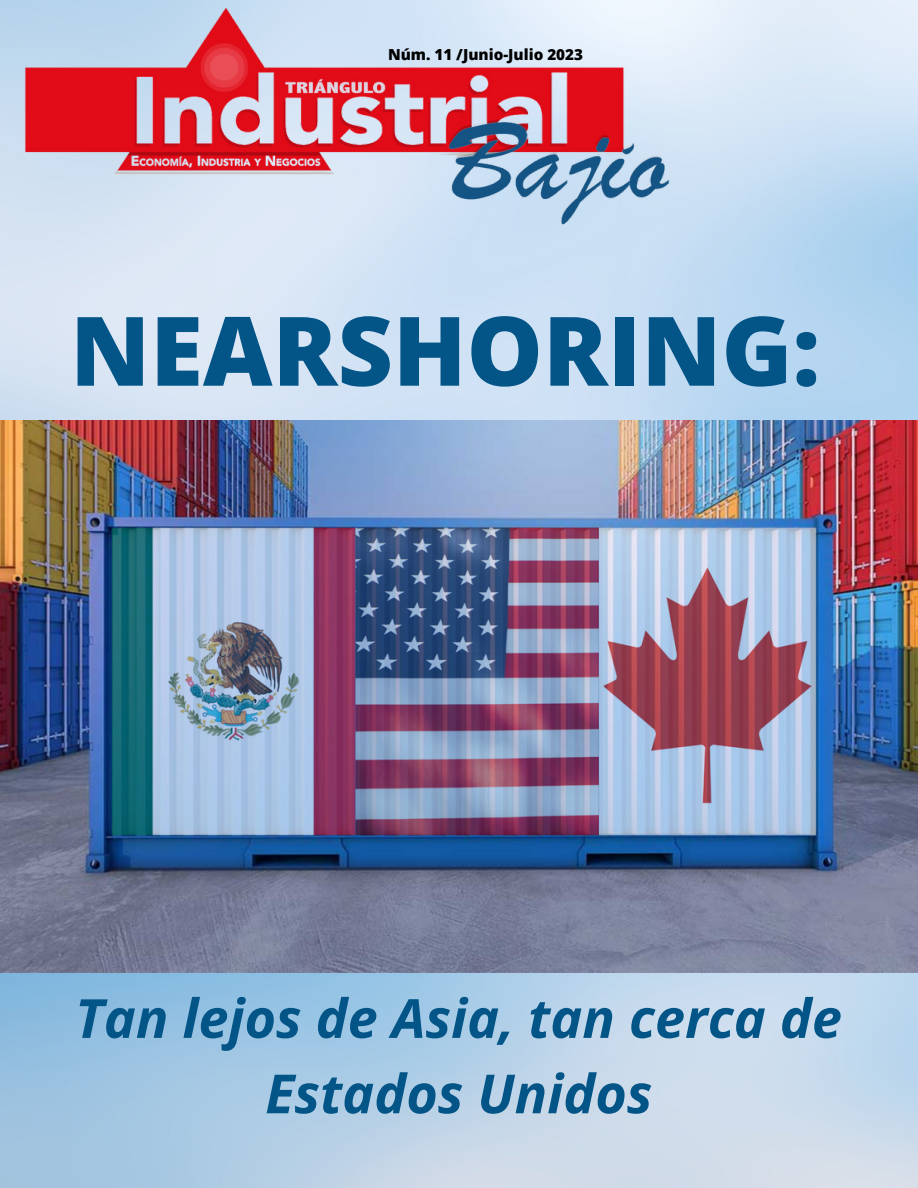
<style>
.page{position:relative;width:918px;height:1188px;background:#fff}
.page>*{position:absolute;margin:0;border:0;box-sizing:border-box;transform-origin:0 0}
.t1{font:800 96px "Open Sans";color:#035587}
.t2{font:italic 700 54px/75.3px "Open Sans";color:#035587;text-align:center}
.t3{font:800 15.3px "Open Sans";color:#000}
</style>
<div class="page">
<img style="left:0;top:420px;width:918px;height:553px">
<img style="left:0;top:0;width:680px;height:226px">
<p class="t3" style="left:388px;top:44px;width:196px">Núm. 11 /Junio-Julio 2023</p>
<p class="t1" style="left:70px;top:283px;width:752px">NEARSHORING:</p>
<p class="t2" style="left:75px;top:979px;width:768px">Tan lejos de Asia, tan cerca de<br>Estados Unidos</p>
</div>
